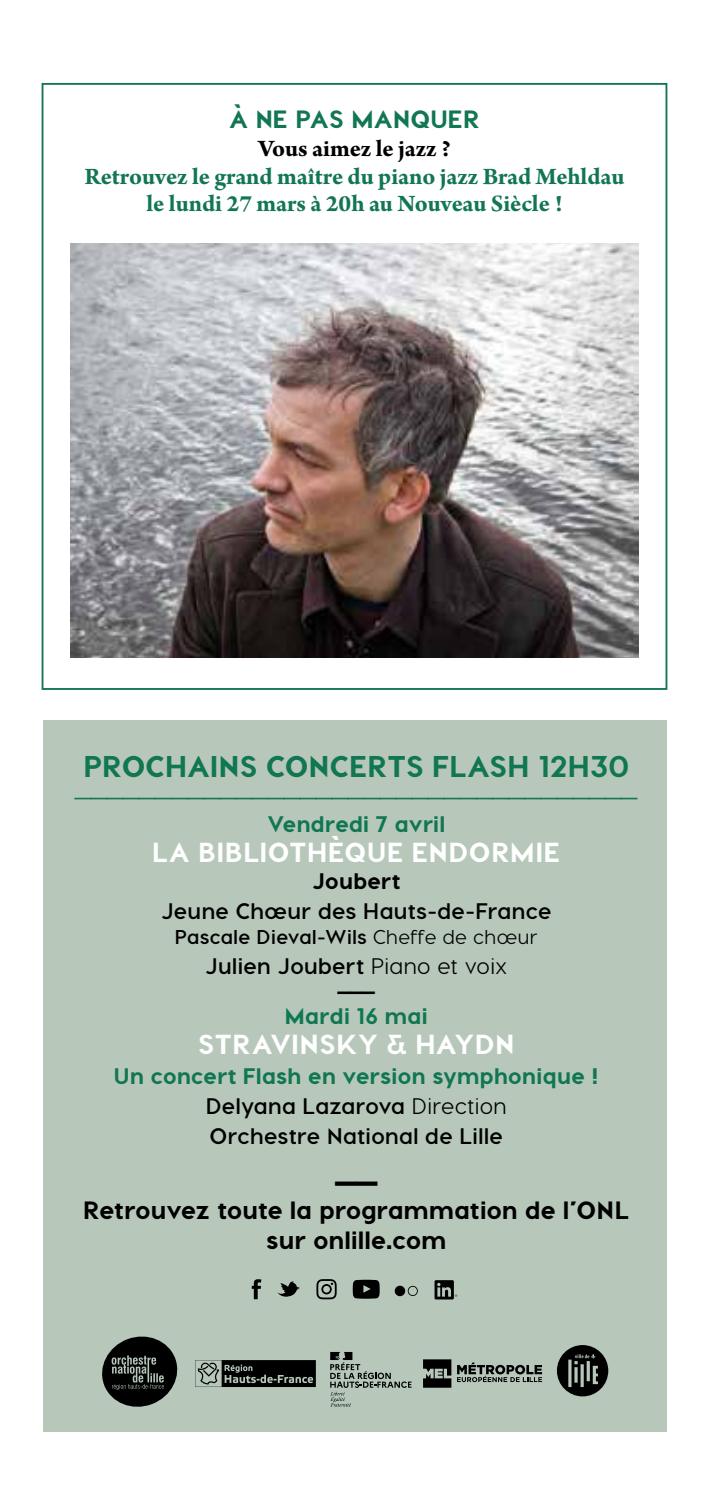
<style>
.page{position:relative;width:709px;height:1489px;background:#fff}
.page>*{position:absolute;margin:0;border:0;box-sizing:border-box;transform-origin:0 0}
.t1{font:800 37.5px "Visby CF";color:#000}
.t2{font:500 30px "Visby CF";color:#117652}
.t3{font:800 30px "Visby CF";letter-spacing:.005em;color:#117652}
.t4{font:800 27.5px "Visby CF";letter-spacing:.025em;color:#fff}
.t5{font:700 25px/27.5px "Arno Pro";letter-spacing:-.005em;color:#117652;text-align:center}
.t6{font:800 25px/30px "Visby CF";letter-spacing:.01em;color:#000;text-align:center}
.t7{font:700 25px "Arno Pro";letter-spacing:-.005em;color:#000}
.t8{font:800 25px "Visby CF";letter-spacing:.01em;color:#117652}
.t9{font:700 22.5px/30px "Visby CF";letter-spacing:.015em;color:#000;text-align:center}
.t10{font:800 22.5px "Visby CF";letter-spacing:.015em;color:#117652}
.t11{font:800 22.5px "Visby CF";letter-spacing:.015em;color:#000}
.t12{font:700 20px "Visby CF";letter-spacing:.02em;color:#000}
.s1{font-weight:500}
.s2{font-weight:800}
.s3{font-weight:800;color:#117652}
</style>
<div class="page">
<div style="left:43px;top:720px;width:623px;height:711px;background:#b7c8bb"></div>
<svg style="left:434px;top:1280px;width:23px;height:19px"></svg>
<svg style="left:277px;top:1281px;width:22px;height:16px"></svg>
<svg style="left:252px;top:1279px;width:9px;height:20px"></svg>
<div style="left:395px;top:1285px;width:10px;height:10px;background:#000;border-radius:50%"></div>
<svg style="left:408px;top:1285px;width:10px;height:10px"></svg>
<svg style="left:316px;top:1279px;width:21px;height:20px"></svg>
<svg style="left:353px;top:1279px;width:27px;height:19px"></svg>
<svg style="left:195px;top:1360px;width:121px;height:26px"></svg>
<svg style="left:423px;top:1359px;width:28px;height:28px"></svg>
<svg style="left:457px;top:1362px;width:85px;height:19px"></svg>
<svg style="left:330px;top:1352px;width:81px;height:54px"></svg>
<svg style="left:102px;top:1336px;width:76px;height:71px"></svg>
<svg style="left:557px;top:1345px;width:51px;height:51px"></svg>
<svg style="left:42px;top:83px;width:625px;height:607px"></svg>
<img style="left:71px;top:243px;width:567px;height:414px">
<p class="t8" style="left:229px;top:104px;width:252px">À NE PAS MANQUER</p>
<p class="t7" style="left:258px;top:134px;width:194px">Vous aimez le jazz ?</p>
<p class="t5" style="left:84px;top:163px;width:541px">Retrouvez le grand maître du piano jazz Brad Mehldau le lundi 27 mars à 20h au Nouveau Siècle !</p>
<h2 class="t3" style="left:83px;top:747px;width:547px">PROCHAINS CONCERTS FLASH 12H30</h2>
<h2 class="t2" style="left:73px;top:777px;width:567px">———————————————————————————————————</h2>
<p class="t10" style="left:267px;top:809px;width:179px">Vendredi 7 avril</p>
<p class="t4" style="left:152px;top:834px;width:410px">LA BIBLIOTHÈQUE ENDORMIE</p>
<p class="t11" style="left:312px;top:866px;width:90px">Joubert</p>
<p class="t9" style="left:161px;top:895px;width:392px">Jeune Chœur des Hauts-de-France</p>
<p class="t12" style="left:175px;top:924px;width:364px">Pascale Dieval-Wils <span class="s1">Cheffe de chœur</span></p>
<p class="t9" style="left:205px;top:952px;width:304px;line-height:25px">Julien Joubert <span class="s1">Piano et voix </span><span class="s2">———</span></p>
<p class="t10" style="left:285px;top:1001px;width:144px">Mardi 16 mai</p>
<p class="t4" style="left:198px;top:1026px;width:317px">STRAVINSKY &amp; HAYDN</p>
<p class="t9" style="left:114px;top:1060px;width:486px"><span class="s3">Un concert Flash en version symphonique !<br></span>Delyana Lazarova <span class="s1">Direction<br></span>Orchestre National de Lille</p>
<h1 class="t1" style="left:333px;top:1156px;width:47px">——</h1>
<p class="t6" style="left:83px;top:1194px;width:548px">Retrouvez toute la programmation de l’ONL sur onlille.com</p>
</div>
